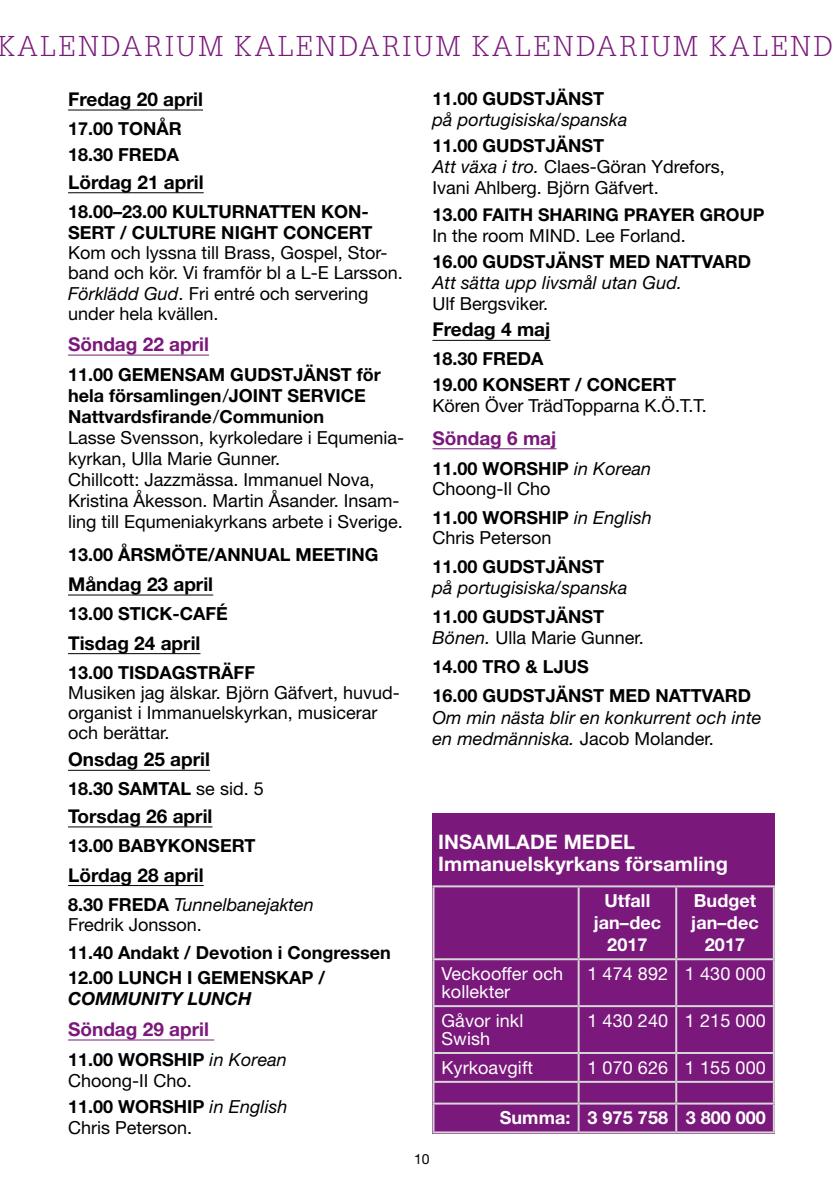
<style>
.page{position:relative;width:840px;height:1191px;background:#fff}
.page>*{position:absolute;margin:0;border:0;box-sizing:border-box;transform-origin:0 0}
.t1{font:300 28px "Glypha LT Std";letter-spacing:.105em;color:#7a187b}
.t2{font:700 20px/22px "Helvetica Neue LT Std";letter-spacing:.005em;color:#fff}
.t3{font:700 19px "Helvetica Neue LT Std";color:#000}
.t4{font:700 19px "Helvetica Neue LT Std";color:#7a187b}
.t5{font:18px/21px "Helvetica Neue LT Std";color:#000}
.t6{font:700 18px/26px "Helvetica Neue LT Std";color:#000}
.t7{font:italic 18px/20px "Helvetica Neue LT Std";letter-spacing:.005em;color:#000}
.t8{font:18px/18px "Helvetica Neue LT Std";letter-spacing:.005em;color:#fff}
.t9{font:700 18px/22px "Helvetica Neue LT Std";letter-spacing:.005em;color:#fff;text-align:center}
.t10{font:italic 700 18px "Helvetica Neue LT Std";color:#000}
.t11{font:700 17.6px "Helvetica Neue LT Std";color:#000}
.t12{font:14px "Helvetica Neue LT Std";color:#000}
.s1{font-style:italic}
.s2{font-weight:700}
.s3{font-weight:400}
.s4{font-weight:700;font-style:normal}
.s5{font-style:normal}
.s6{font-size:18px}
.s7{font-weight:400;font-style:italic}
</style>
<div class="page">
<hr style="left:68px;top:109px;width:135px;height:1px;background:#000">
<hr style="left:68px;top:192px;width:135px;height:1px;background:#000">
<hr style="left:68px;top:354px;width:141px;height:1px;background:#7a187b">
<hr style="left:68px;top:594px;width:145px;height:1px;background:#000">
<hr style="left:68px;top:653px;width:132px;height:1px;background:#000">
<hr style="left:68px;top:770px;width:142px;height:1px;background:#000">
<hr style="left:68px;top:826px;width:144px;height:1px;background:#000">
<hr style="left:68px;top:885px;width:135px;height:1px;background:#000">
<hr style="left:68px;top:1039px;width:146px;height:1px;background:#7a187b">
<hr style="left:432px;top:340px;width:118px;height:1px;background:#000">
<hr style="left:432px;top:448px;width:124px;height:1px;background:#7a187b">
<div style="left:432px;top:814px;width:342px;height:320px;background:#7a187b"></div>
<hr style="left:432px;top:885px;width:146px;height:2px;background:#d6d6d6">
<hr style="left:432px;top:887px;width:2px;height:71px;background:#d6d6d6">
<hr style="left:675px;top:885px;width:99px;height:2px;background:#d6d6d6">
<hr style="left:772px;top:887px;width:2px;height:71px;background:#d6d6d6">
<hr style="left:432px;top:958px;width:146px;height:2px;background:#d6d6d6">
<hr style="left:432px;top:960px;width:2px;height:45px;background:#d6d6d6">
<hr style="left:578px;top:958px;width:97px;height:2px;background:#d6d6d6">
<hr style="left:675px;top:958px;width:99px;height:2px;background:#d6d6d6">
<hr style="left:772px;top:960px;width:2px;height:45px;background:#d6d6d6">
<hr style="left:432px;top:1082px;width:2px;height:20px;background:#d6d6d6">
<hr style="left:772px;top:1082px;width:2px;height:20px;background:#d6d6d6">
<hr style="left:432px;top:1102px;width:146px;height:2px;background:#d6d6d6">
<hr style="left:432px;top:1104px;width:2px;height:27px;background:#d6d6d6">
<hr style="left:578px;top:1102px;width:97px;height:2px;background:#d6d6d6">
<hr style="left:675px;top:1102px;width:99px;height:2px;background:#d6d6d6">
<hr style="left:772px;top:1104px;width:2px;height:27px;background:#d6d6d6">
<hr style="left:432px;top:1131px;width:146px;height:2px;background:#d6d6d6">
<hr style="left:675px;top:1131px;width:99px;height:2px;background:#d6d6d6">
<hr style="left:432px;top:1005px;width:146px;height:2px;background:#d6d6d6">
<hr style="left:432px;top:1007px;width:2px;height:45px;background:#d6d6d6">
<hr style="left:578px;top:1005px;width:97px;height:2px;background:#d6d6d6">
<hr style="left:675px;top:1005px;width:99px;height:2px;background:#d6d6d6">
<hr style="left:772px;top:1007px;width:2px;height:45px;background:#d6d6d6">
<hr style="left:432px;top:1052px;width:146px;height:2px;background:#d6d6d6">
<hr style="left:432px;top:1054px;width:2px;height:26px;background:#d6d6d6">
<hr style="left:578px;top:1052px;width:97px;height:2px;background:#d6d6d6">
<hr style="left:675px;top:1052px;width:99px;height:2px;background:#d6d6d6">
<hr style="left:772px;top:1054px;width:2px;height:26px;background:#d6d6d6">
<hr style="left:432px;top:1080px;width:146px;height:2px;background:#d6d6d6">
<hr style="left:578px;top:1080px;width:97px;height:2px;background:#d6d6d6">
<hr style="left:675px;top:1080px;width:99px;height:2px;background:#d6d6d6">
<hr style="left:578px;top:885px;width:97px;height:2px;background:#d6d6d6">
<hr style="left:577px;top:887px;width:2px;height:71px;background:#d6d6d6">
<hr style="left:674px;top:887px;width:2px;height:71px;background:#d6d6d6">
<hr style="left:577px;top:960px;width:2px;height:45px;background:#d6d6d6">
<hr style="left:674px;top:960px;width:2px;height:45px;background:#d6d6d6">
<hr style="left:577px;top:1007px;width:2px;height:45px;background:#d6d6d6">
<hr style="left:674px;top:1007px;width:2px;height:45px;background:#d6d6d6">
<hr style="left:577px;top:1054px;width:2px;height:26px;background:#d6d6d6">
<hr style="left:674px;top:1054px;width:2px;height:26px;background:#d6d6d6">
<hr style="left:577px;top:1082px;width:2px;height:20px;background:#d6d6d6">
<hr style="left:674px;top:1082px;width:2px;height:20px;background:#d6d6d6">
<hr style="left:577px;top:1104px;width:2px;height:27px;background:#d6d6d6">
<hr style="left:674px;top:1104px;width:2px;height:27px;background:#d6d6d6">
<hr style="left:578px;top:1131px;width:97px;height:2px;background:#d6d6d6">
<h1 class="t1" style="left:-3px;top:30px;width:836px">KALENDARIUM KALENDARIUM KALENDARIUM KALEND</h1>
<p class="t3" style="left:68px;top:87px;width:136px">Fredag 20 april</p>
<p class="t6" style="left:68px;top:115px;width:115px">17.00 TONÅR<br>18.30 FREDA</p>
<p class="t3" style="left:68px;top:170px;width:137px">Lördag 21 april</p>
<p class="t6" style="left:68px;top:200px;width:306px;line-height:21px">18.00–23.00 KULTURNATTEN KON-<br>SERT / CULTURE NIGHT CONCERT</p>
<p class="t5" style="left:68px;top:242px;width:336px;line-height:20.4px">Kom och lyssna till Brass, Gospel, Stor&shy;band och kör. Vi framför bl a L-E Larsson.<br><span class="s1">Förklädd Gud</span>. Fri entré och servering under hela kvällen.</p>
<p class="t4" style="left:68px;top:332px;width:142px">Söndag 22 april</p>
<p class="t5" style="left:68px;top:364px;width:337px"><span class="s2">11.00 GEMENSAM GUDSTJÄNST för hela församlingen</span>/<span class="s2">JOINT SERVICE Nattvardsfirande</span>/<span class="s2">Communion<br></span>Lasse Svensson, kyrkoledare i Equmenia&shy;kyrkan, Ulla Marie Gunner.<br>Chillcott: Jazzmässa. Immanuel Nova, Kristina Åkesson. Martin Åsander. Insam&shy;ling till Equmeniakyrkans arbete i Sverige.</p>
<p class="t6" style="left:68px;top:541px;width:312px">13.00 ÅRSMÖTE/ANNUAL MEETING</p>
<p class="t3" style="left:68px;top:572px;width:146px">Måndag 23 april</p>
<p class="t6" style="left:68px;top:600px;width:161px">13.00 STICK-CAFÉ</p>
<p class="t3" style="left:68px;top:631px;width:134px">Tisdag 24 april</p>
<p class="t6" style="left:68px;top:659px;width:188px">13.00 TISDAGSTRÄFF</p>
<p class="t5" style="left:68px;top:682px;width:333px;line-height:20px">Musiken jag älskar. Björn Gäfvert, huvud&shy;organist i Immanuelskyrkan, musicerar och berättar.</p>
<p class="t3" style="left:68px;top:747px;width:143px">Onsdag 25 april</p>
<p class="t6" style="left:68px;top:775px;width:197px">18.30 SAMTAL <span class="s3">se sid. 5</span></p>
<p class="t3" style="left:68px;top:804px;width:146px">Torsdag 26 april</p>
<p class="t6" style="left:68px;top:832px;width:189px">13.00 BABYKONSERT</p>
<p class="t3" style="left:68px;top:863px;width:137px">Lördag 28 april</p>
<p class="t7" style="left:68px;top:893px;width:247px"><span class="s4">8.30 FREDA</span> Tunnelbanejakten<br><span class="s5">Fredrik Jonsson.</span></p>
<p class="t6" style="left:68px;top:939px;width:324px;line-height:25.2px">11.40 Andakt / Devotion i Congressen<br>12.00 LUNCH I GEMENSKAP /</p>
<p class="t10" style="left:68px;top:987px;width:185px">COMMUNITY LUNCH</p>
<p class="t4" style="left:68px;top:1017px;width:142px">Söndag 29 april</p>
<p class="t5" style="left:68px;top:1049px;width:220px"><span class="s2">11.00 WORSHIP</span> <span class="s1">in Korean<br></span>Choong-II Cho.</p>
<p class="t5" style="left:68px;top:1096px;width:221px"><span class="s2">11.00 WORSHIP</span> <span class="s1">in English<br></span>Chris Peterson.</p>
<p class="t6" style="left:432px;top:85px;width:173px">11.00 GUDSTJÄNST</p>
<p class="t7" style="left:432px;top:110px;width:196px">på portugisiska/spanska</p>
<p class="t5" style="left:432px;top:135px;width:294px"><span class="s2">11.00 GUDSTJÄNST<br></span><span class="s1">Att växa i tro.</span> Claes-Göran Ydrefors,<br>Ivani Ahlberg. Björn Gäfvert.</p>
<p class="t11" style="left:432px;top:203px;width:333px"><span class="s6">13.00</span> FAITH SHARING PRAYER GROUP</p>
<p class="t5" style="left:432px;top:224px;width:255px">In the room MIND. Lee Forland.</p>
<p class="t6" style="left:432px;top:248px;width:320px">16.00 GUDSTJÄNST MED NATTVARD</p>
<p class="t7" style="left:432px;top:272px;width:251px">Att sätta upp livsmål utan Gud.</p>
<p class="t5" style="left:432px;top:292px;width:117px">Ulf Bergsviker.</p>
<p class="t3" style="left:432px;top:318px;width:119px">Fredag 4 maj</p>
<p class="t6" style="left:432px;top:345px;width:245px">18.30 FREDA<br>19.00 KONSERT / CONCERT</p>
<p class="t5" style="left:432px;top:395px;width:276px">Kören Över TrädTopparna K.Ö.T.T.</p>
<p class="t4" style="left:432px;top:426px;width:125px">Söndag 6 maj</p>
<p class="t6" style="left:432px;top:458px;width:220px;line-height:20px">11.00 WORSHIP <span class="s7">in Korean<br></span><span class="s3">Choong-Il Cho</span></p>
<p class="t5" style="left:432px;top:507px;width:221px;line-height:20px"><span class="s2">11.00 WORSHIP</span> <span class="s1">in English<br></span>Chris Peterson</p>
<p class="t6" style="left:432px;top:553px;width:173px">11.00 GUDSTJÄNST</p>
<p class="t7" style="left:432px;top:577px;width:196px">på portugisiska/spanska</p>
<p class="t5" style="left:432px;top:606px;width:213px"><span class="s2">11.00 GUDSTJÄNST<br></span><span class="s1">Bönen.</span> Ulla Marie Gunner.</p>
<p class="t6" style="left:432px;top:652px;width:320px;line-height:29.2px">14.00 TRO &amp; LJUS<br>16.00 GUDSTJÄNST MED NATTVARD</p>
<p class="t7" style="left:432px;top:706px;width:330px;line-height:21px">Om min nästa blir en konkurrent och inte en medmänniska. <span class="s5">Jacob Molander.</span></p>
<p class="t2" style="left:438px;top:830px;width:291px">INSAMLADE MEDEL<br>Immanuelskyrkans församling</p>
<p class="t9" style="left:593px;top:889px;width:69px">Utfall jan–dec<br>2017</p>
<p class="t9" style="left:691px;top:889px;width:69px">Budget jan–dec<br>2017</p>
<p class="t8" style="left:441px;top:964px;width:123px">Veckooffer och kollekter</p>
<p class="t8" style="left:587px;top:964px;width:180px">1 474 892 1 430 000</p>
<p class="t8" style="left:441px;top:1011px;width:83px">Gåvor inkl<br>Swish</p>
<p class="t8" style="left:587px;top:1011px;width:180px">1 430 240 1 215 000</p>
<p class="t8" style="left:441px;top:1058px;width:93px">Kyrkoavgift</p>
<p class="t8" style="left:587px;top:1058px;width:180px">1 070 626 1 155 000</p>
<p class="t9" style="left:499px;top:1106px;width:267px">Summa: 3 975 758 3 800 000</p>
<p class="t12" style="left:414px;top:1150px;width:17px">10</p>
</div>
